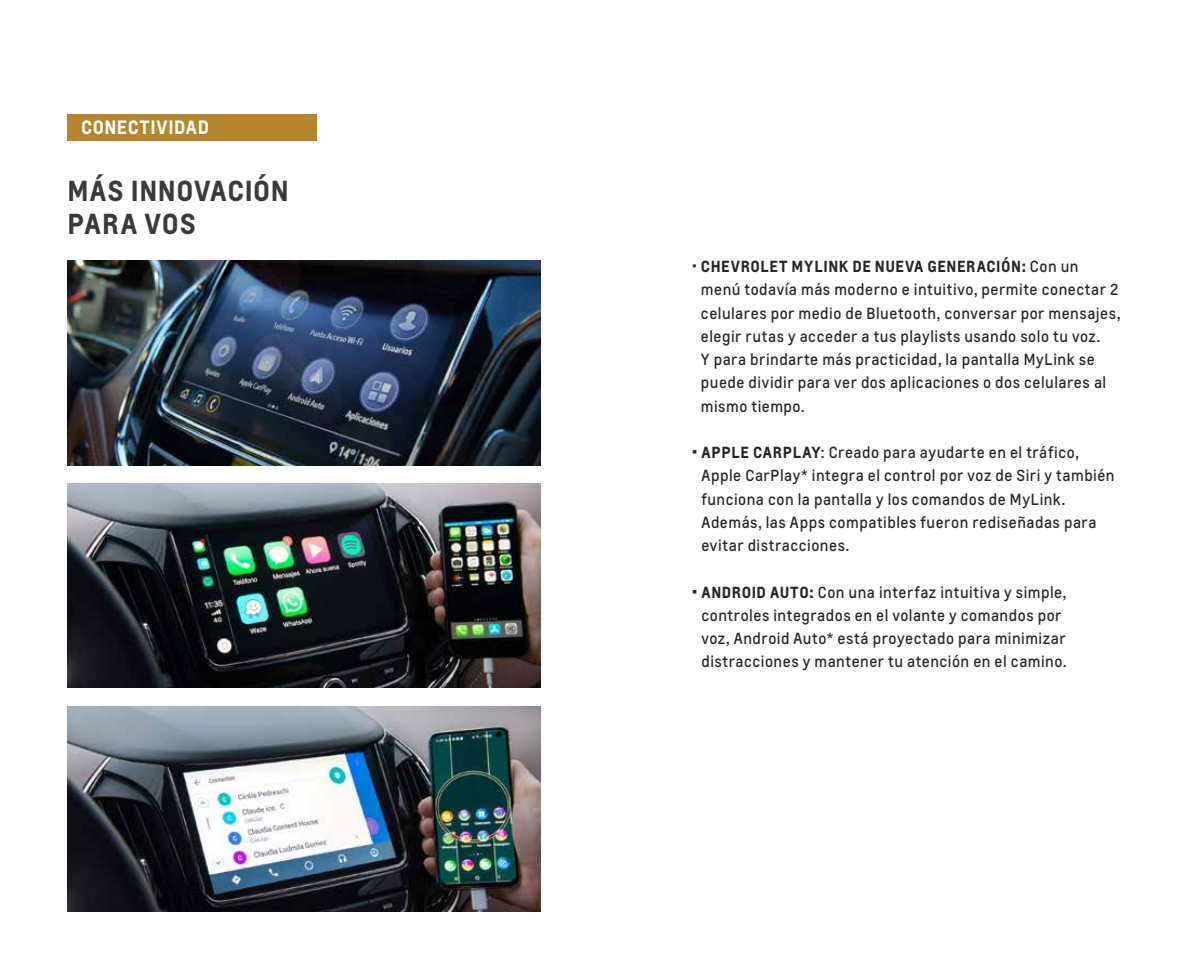
<style>
.page{position:relative;width:1188px;height:972px;background:#fff}
.page>*{position:absolute;margin:0;border:0;box-sizing:border-box;transform-origin:0 0}
.t1{font:700 27px/32.4px "Louis Global 2";letter-spacing:.025em;color:#3d3935}
.t2{font:700 18px "Louis Global 2";letter-spacing:.035em;color:#fff}
.t3{font:15px/23.2px "Louis Global 2";letter-spacing:.035em;color:#262626}
.s1{font-weight:700}
</style>
<div class="page">
<div style="left:68px;top:114px;width:249px;height:27px;background:#b5862d"></div>
<img style="left:68px;top:483px;width:473px;height:205px">
<img style="left:68px;top:706px;width:473px;height:205px">
<img style="left:68px;top:261px;width:473px;height:205px">
<p class="t2" style="left:81px;top:114px;width:130px">CONECTIVIDAD</p>
<h1 class="t1" style="left:68px;top:174px;width:223px">MÁS INNOVACIÓN<br>PARA VOS</h1>
<p class="t3" style="left:701px;top:255px;width:421px;text-indent:-9px">• <span class="s1">CHEVROLET MYLINK DE NUEVA GENERACIÓN:</span> Con un menú todavía más moderno e intuitivo, permite conectar 2 celulares por medio de Bluetooth, conversar por mensajes, elegir rutas y acceder a tus playlists usando solo tu voz.<br>Y para brindarte más practicidad, la pantalla MyLink se puede dividir para ver dos aplicaciones o dos celulares al mismo tiempo.</p>
<p class="t3" style="left:701px;top:441px;width:415px;text-indent:-9px"><span class="s1">• APPLE CARPLAY</span>: Creado para ayudarte en el tráfico, Apple CarPlay* integra el control por voz de Siri y también funciona con la pantalla y los comandos de MyLink.<br>Además, las Apps compatibles fueron rediseñadas para evitar distracciones.</p>
<p class="t3" style="left:701px;top:580px;width:367px;text-indent:-9px"><span class="s1">• ANDROID AUTO:</span> Con una interfaz intuitiva y simple, controles integrados en el volante y comandos por voz, Android Auto* está proyectado para minimizar distracciones y mantener tu atención en el camino.</p>
</div>
